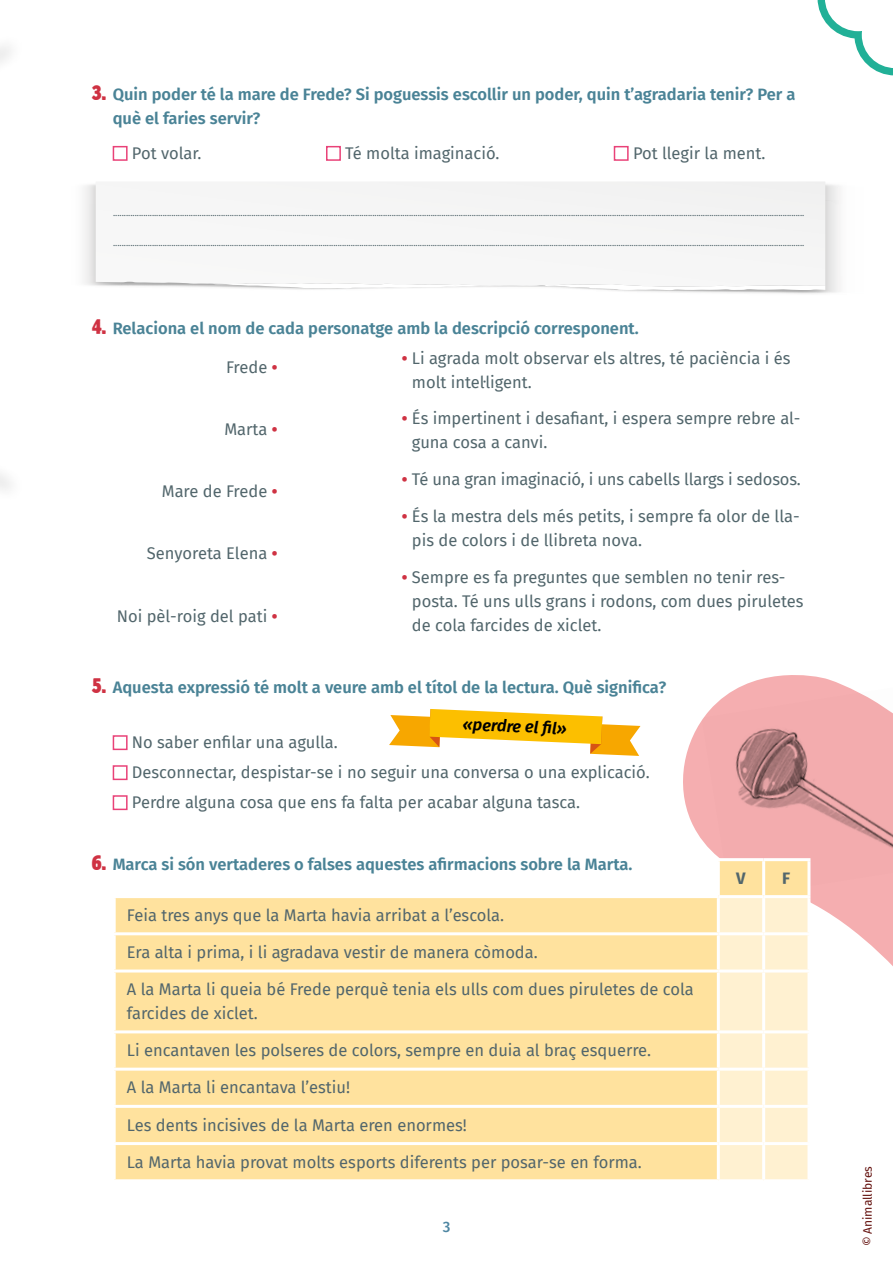
<style>
.page{position:relative;width:893px;height:1263px;background:#fff}
.page>*{position:absolute;margin:0;border:0;box-sizing:border-box;transform-origin:0 0}
.Text_activitats{font:16.5px/24px "Fira Sans";color:#52666c}
.Text_graella{font:16.5px/24px "Fira Sans";color:#52666c}
.t1{font:600 16.5px/24px "Fira Sans";color:#4a8396}
.Text{font:italic 600 16.5px "Fira Sans";color:#000}
.Text_graella_títol{font:700 16.5px "Fira Sans";color:#52666c}
.t2{font:500 15px "Fira Sans";color:#4e86a2}
.t3{font:12px "Fira Sans";letter-spacing:-.01em;color:#651310}
.Text_activitats-2{font:9px "Fira Sans";color:#52666c}
.s1{font-family:"Block Berthold";font-weight:400;font-stretch:condensed;font-size:21px;color:#cf3243}
.s2{font-weight:700;color:#cf3243}
</style>
<div class="page">
<svg style="left:84px;top:182px;width:756px;height:112px"></svg>
<svg style="left:187px;top:283px;width:638px;height:7px"></svg>
<div style="left:96px;top:182px;width:608px;height:105px;background:#f6f6f6"></div>
<svg style="left:389px;top:709px;width:251px;height:47px"></svg>
<svg style="left:683px;top:675px;width:210px;height:291px"></svg>
<img style="left:702px;top:687px;width:191px;height:211px">
<svg style="left:817px;top:0;width:76px;height:75px"></svg>
<div style="left:113px;top:146px;width:15px;height:15px;background:#fff;border:2px solid #e94278"></div>
<div style="left:326px;top:146px;width:15px;height:15px;background:#fff;border:2px solid #e94278"></div>
<div style="left:614px;top:146px;width:15px;height:15px;background:#fff;border:2px solid #e94278"></div>
<img style="left:0;top:474px;width:1px;height:15px">
<div style="left:113px;top:735px;width:15px;height:15px;background:#fff;border:2px solid #e94278"></div>
<div style="left:113px;top:765px;width:15px;height:15px;background:#fff;border:2px solid #e94278"></div>
<div style="left:113px;top:795px;width:15px;height:15px;background:#fff;border:2px solid #e94278"></div>
<svg style="left:116px;top:860px;width:691px;height:319px;background:#ffe5a9"></svg>
<div style="left:720px;top:898px;width:87px;height:281px;background:#fff1d1"></div>
<hr style="left:762px;top:861px;width:3px;height:34px;background:#fff">
<hr style="left:762px;top:898px;width:3px;height:34px;background:#fff">
<hr style="left:113px;top:932px;width:605px;height:3px;background:#fff">
<hr style="left:718px;top:932px;width:46px;height:3px;background:#fff">
<hr style="left:764px;top:932px;width:46px;height:3px;background:#fff">
<hr style="left:762px;top:935px;width:3px;height:34px;background:#fff">
<hr style="left:113px;top:969px;width:605px;height:3px;background:#fff">
<hr style="left:718px;top:969px;width:46px;height:3px;background:#fff">
<hr style="left:764px;top:969px;width:46px;height:3px;background:#fff">
<hr style="left:762px;top:972px;width:3px;height:58px;background:#fff">
<hr style="left:113px;top:1030px;width:605px;height:3px;background:#fff">
<hr style="left:718px;top:1030px;width:46px;height:3px;background:#fff">
<hr style="left:764px;top:1030px;width:46px;height:3px;background:#fff">
<hr style="left:762px;top:1033px;width:3px;height:35px;background:#fff">
<hr style="left:113px;top:1068px;width:605px;height:3px;background:#fff">
<hr style="left:718px;top:1068px;width:46px;height:3px;background:#fff">
<hr style="left:764px;top:1068px;width:46px;height:3px;background:#fff">
<hr style="left:762px;top:1071px;width:3px;height:34px;background:#fff">
<hr style="left:113px;top:1105px;width:605px;height:3px;background:#fff">
<hr style="left:718px;top:1105px;width:46px;height:3px;background:#fff">
<hr style="left:764px;top:1105px;width:46px;height:3px;background:#fff">
<hr style="left:762px;top:1108px;width:3px;height:34px;background:#fff">
<hr style="left:113px;top:1142px;width:605px;height:3px;background:#fff">
<hr style="left:718px;top:1142px;width:46px;height:3px;background:#fff">
<hr style="left:764px;top:1142px;width:46px;height:3px;background:#fff">
<hr style="left:762px;top:1145px;width:3px;height:34px;background:#fff">
<hr style="left:717px;top:858px;width:47px;height:3px;background:#fff">
<hr style="left:717px;top:861px;width:3px;height:34px;background:#fff">
<hr style="left:764px;top:858px;width:46px;height:3px;background:#fff">
<hr style="left:807px;top:861px;width:3px;height:34px;background:#fff">
<hr style="left:113px;top:895px;width:605px;height:3px;background:#fff">
<hr style="left:718px;top:895px;width:46px;height:3px;background:#fff">
<hr style="left:717px;top:898px;width:3px;height:34px;background:#fff">
<hr style="left:764px;top:895px;width:46px;height:3px;background:#fff">
<hr style="left:807px;top:898px;width:3px;height:34px;background:#fff">
<hr style="left:717px;top:935px;width:3px;height:34px;background:#fff">
<hr style="left:807px;top:935px;width:3px;height:34px;background:#fff">
<hr style="left:717px;top:972px;width:3px;height:58px;background:#fff">
<hr style="left:717px;top:1033px;width:3px;height:35px;background:#fff">
<hr style="left:717px;top:1071px;width:3px;height:34px;background:#fff">
<hr style="left:717px;top:1108px;width:3px;height:34px;background:#fff">
<hr style="left:717px;top:1145px;width:3px;height:34px;background:#fff">
<p class="t1" style="left:113px;top:82px;width:684px;text-indent:-20px"><span class="s1">3.</span> Quin poder té la mare de Frede? Si poguessis escollir un poder, quin t’agradaria tenir? Per a què el faries servir?</p>
<p class="Text_activitats" style="left:132px;top:141px;width:71px">Pot volar.</p>
<p class="Text_activitats" style="left:345px;top:141px;width:156px">Té molta imaginació.</p>
<p class="Text_activitats" style="left:633px;top:141px;width:134px">Pot llegir la ment.</p>
<p class="Text_activitats-2" style="left:113px;top:206px;width:693px">................................................................................................................................................................................................................................................................................................................................</p>
<p class="Text_activitats-2" style="left:113px;top:236px;width:693px">................................................................................................................................................................................................................................................................................................................................</p>
<p class="t1" style="left:92px;top:315px;width:548px"><span class="s1">4.</span> Relaciona el nom de cada personatge amb la descripció corresponent.</p>
<p class="Text_activitats" style="left:226px;top:354px;width:53px">Frede <span class="s2">•</span></p>
<p class="Text_activitats" style="left:412px;top:345px;width:380px;text-indent:-10px"><span class="s2">•</span> Li agrada molt observar els altres, té paciència i és molt intel·ligent.</p>
<p class="Text_activitats" style="left:412px;top:406px;width:390px;text-indent:-10px"><span class="s2">•</span> És impertinent i desafiant, i espera sempre rebre al&shy;guna cosa a canvi.</p>
<p class="Text_activitats" style="left:402px;top:467px;width:401px"><span class="s2">•</span> Té una gran imaginació, i uns cabells llargs i sedosos.</p>
<p class="Text_activitats" style="left:412px;top:504px;width:389px;text-indent:-10px"><span class="s2">•</span> És la mestra dels més petits, i sempre fa olor de lla&shy;pis de colors i de llibreta nova.</p>
<p class="Text_activitats" style="left:412px;top:564px;width:393px;text-indent:-10px"><span class="s2">•</span> Sempre es fa preguntes que semblen no tenir res&shy;posta. Té uns ulls grans i rodons, com dues piruletes de cola farcides de xiclet.</p>
<p class="Text_activitats" style="left:224px;top:417px;width:55px">Marta <span class="s2">•</span></p>
<p class="Text_activitats" style="left:162px;top:479px;width:117px">Mare de Frede <span class="s2">•</span></p>
<p class="Text_activitats" style="left:147px;top:541px;width:132px">Senyoreta Elena <span class="s2">•</span></p>
<p class="Text_activitats" style="left:117px;top:603px;width:162px">Noi pèl-roig del pati <span class="s2">•</span></p>
<p class="t1" style="left:92px;top:674px;width:575px"><span class="s1">5.</span> Aquesta expressió té molt a veure amb el títol de la lectura. Què significa?</p>
<p class="Text" style="left:463px;top:711px;width:106px;rotate:2deg">«perdre el fil»</p>
<p class="Text_activitats" style="left:132px;top:730px;width:207px">No saber enfilar una agulla.</p>
<p class="Text_activitats" style="left:132px;top:760px;width:519px">Desconnectar, despistar-se i no seguir una conversa o una explicació.</p>
<p class="Text_activitats" style="left:132px;top:790px;width:450px">Perdre alguna cosa que ens fa falta per acabar alguna tasca.</p>
<p class="t1" style="left:91px;top:851px;width:542px"><span class="s1">6.</span> Marca si són vertaderes o falses aquestes afirmacions sobre la Marta.</p>
<p class="Text_graella" style="left:127px;top:903px;width:379px">Feia tres anys que la Marta havia arribat a l’escola.</p>
<p class="Text_graella" style="left:127px;top:940px;width:412px">Era alta i prima, i li agradava vestir de manera còmoda.</p>
<p class="Text_graella" style="left:127px;top:977px;width:568px">A la Marta li queia bé Frede perquè tenia els ulls com dues piruletes de cola farcides de xiclet.</p>
<p class="Text_graella" style="left:127px;top:1038px;width:526px">Li encantaven les polseres de colors, sempre en duia al braç esquerre.</p>
<p class="Text_graella" style="left:127px;top:1075px;width:225px">A la Marta li encantava l’estiu!</p>
<p class="Text_graella" style="left:127px;top:1112px;width:341px">Les dents incisives de la Marta eren enormes!</p>
<p class="Text_graella" style="left:127px;top:1150px;width:516px">La Marta havia provat molts esports diferents per posar-se en forma.</p>
<h2 class="t2" style="left:443px;top:1214px;width:9px">3</h2>
<p class="Text_graella_títol" style="left:736px;top:864px;width:11px">V</p>
<p class="Text_graella_títol" style="left:782px;top:864px;width:10px">F</p>
<h3 class="t3" style="left:858px;top:1246px;width:81px;rotate:-90deg">© Animallibres</h3>
</div>
